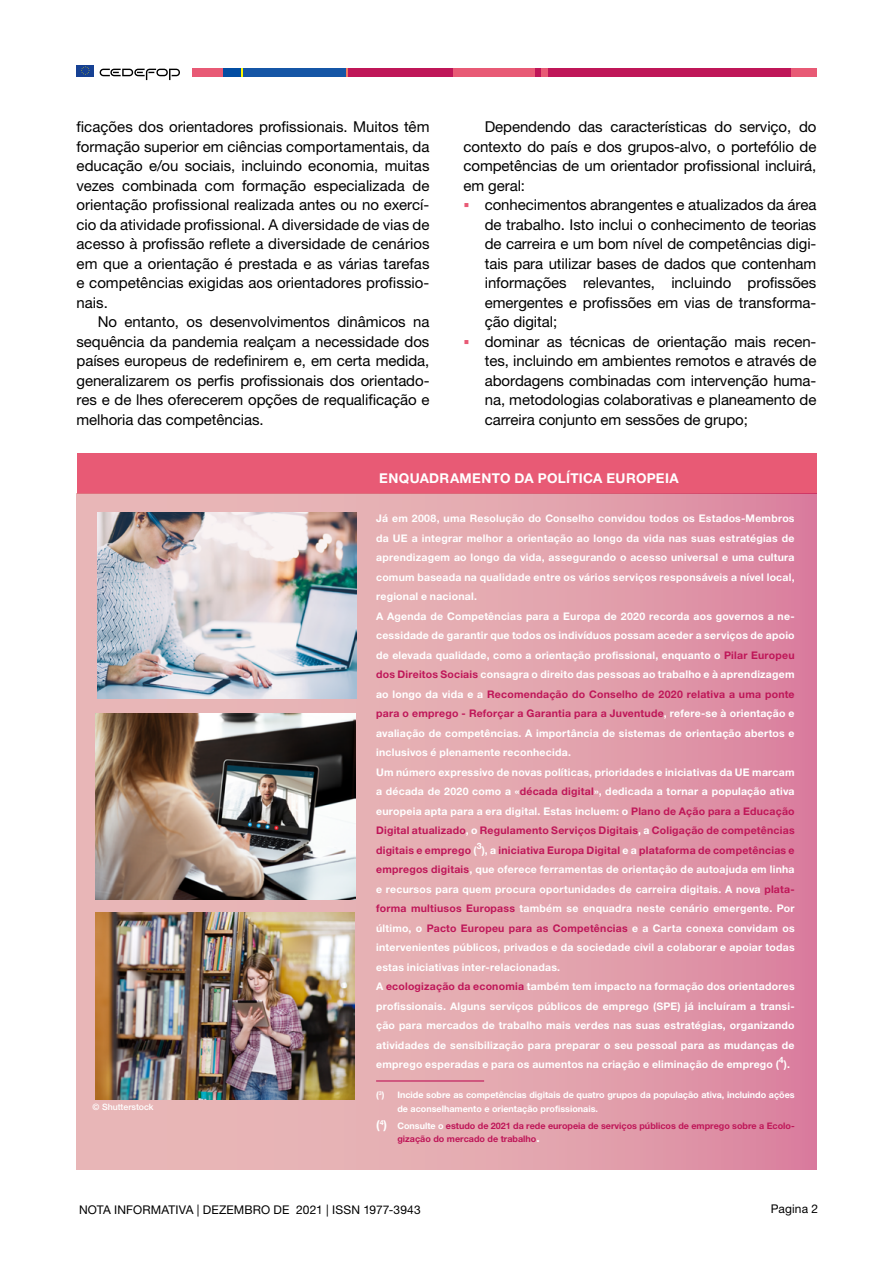
<style>
.page{position:relative;width:893px;height:1263px;background:#fff}
.page>*{position:absolute;margin:0;border:0;box-sizing:border-box;transform-origin:0 0}
.t1{font:15px/19.5px "Helvetica Neue LTW1 G";letter-spacing:-.005em;color:#000;text-align:justify}
.t2{font:700 13.5px "Helvetica Neue LTW1 G";letter-spacing:.025em;color:#fff}
.t3{font:12px "Helvetica Neue LTW1 G";letter-spacing:.01em;color:#000}
.t4{font:700 10.5px/19.5px "Helvetica Neue LTW1 G";letter-spacing:.02em;color:#fff}
.t5{font:700 9px/13.5px "Helvetica Neue LTW1 G";color:#fff}
.t6{font:700 9px/13.5px "Helvetica Neue LTW1 G";color:#bf1658}
.t7{font:500 8.7px "Helvetica Neue LTW1 G";color:#fff}
.t8{font:700 8.7px "Helvetica Neue LTW1 G";color:#fff}
.s1{color:#bf1658}
.s2{font-size:12px;color:#fff}
.s3{color:#fff}
</style>
<div class="page">
<div style="left:77px;top:65px;width:17px;height:11px;background:#164194"></div>
<svg style="left:81px;top:66px;width:9px;height:9px"></svg>
<svg style="left:100px;top:69px;width:80px;height:11px"></svg>
<div style="left:192px;top:68px;width:31px;height:9px;background:#e85a75"></div>
<div style="left:347px;top:68px;width:106px;height:9px;background:#bf1658"></div>
<div style="left:453px;top:68px;width:82px;height:9px;background:#e85a75"></div>
<div style="left:535px;top:68px;width:7px;height:9px;background:#bf1658"></div>
<div style="left:548px;top:68px;width:243px;height:9px;background:#bf1658"></div>
<div style="left:542px;top:68px;width:6px;height:9px;background:#e85a75"></div>
<div style="left:223px;top:68px;width:18px;height:9px;background:#034da2"></div>
<svg style="left:241px;top:68px;width:2px;height:9px"></svg>
<svg style="left:345px;top:68px;width:2px;height:9px"></svg>
<div style="left:243px;top:68px;width:102px;height:9px;background:#1556a6"></div>
<div style="left:791px;top:68px;width:26px;height:9px;background:#e85a75"></div>
<div style="left:77px;top:453px;width:739px;height:41px;background:#e85a75"></div>
<svg style="left:77px;top:493px;width:739px;height:676px;background:#e19fac"></svg>
<hr style="left:376px;top:1080px;width:108px;height:1px;background:#bf1658">
<img style="left:96px;top:713px;width:259px;height:186px">
<img style="left:96px;top:913px;width:259px;height:186px">
<img style="left:97px;top:513px;width:259px;height:185px">
<p class="t1" style="left:77px;top:117px;width:354px">ficações dos orientadores profissionais. Muitos têm formação superior em ciências comportamentais, da educação e/ou sociais, incluindo economia, muitas vezes combinada com formação especializada de orientação profissional realizada antes ou no exercí&shy;cio da atividade profissional. A diversidade de vias de acesso à profissão reflete a diversidade de cenários em que a orientação é prestada e as várias tarefas e competências exigidas aos orientadores profissio&shy;nais.</p>
<p class="t1" style="left:77px;top:312px;width:354px;text-indent:21px">No entanto, os desenvolvimentos dinâmicos na sequência da pandemia realçam a necessidade dos países europeus de redefinirem e, em certa medida, generalizarem os perfis profissionais dos orientado&shy;res e de lhes oferecerem opções de requalificação e melhoria das competências.</p>
<h1 class="t1" style="left:463px;top:117px;width:354px;text-indent:21px">Dependendo das características do serviço, do contexto do país e dos grupos-alvo, o portefólio de competências de um orientador profissional incluirá, em geral:</h1>
<p class="t1" style="left:485px;top:195px;width:333px;text-align:left">conhecimentos abrangentes e atualizados da área de trabalho. Isto inclui o conhecimento de teorias de carreira e um bom nível de competências digi&shy;tais para utilizar bases de dados que contenham informações relevantes, incluindo profissões emergentes e profissões em vias de transforma&shy;ção digital;<br>dominar as técnicas de orientação mais recen&shy;tes, incluindo em ambientes remotos e através de abordagens combinadas com intervenção huma&shy;na, metodologias colaborativas e planeamento de carreira conjunto em sessões de grupo;</p>
<p class="t7" style="left:93px;top:1102px;width:63px">© Shutterstock</p>
<p class="t2" style="left:379px;top:470px;width:301px">ENQUADRAMENTO DA POLÍTICA EUROPEIA</p>
<p class="t4" style="left:376px;top:508px;width:420px">Já em 2008, uma Resolução do Conselho convidou todos os Estados-Membros da UE a integrar melhor a orientação ao longo da vida nas suas estratégias de aprendizagem ao longo da vida, assegurando o acesso universal e uma cultura comum baseada na qualidade entre os vários serviços responsáveis a nível local, regional e nacional.<br>A Agenda de Competências para a Europa de 2020 recorda aos governos a ne&shy;cessidade de garantir que todos os indivíduos possam aceder a serviços de apoio de elevada qualidade, como a orientação profissional, enquanto o <span class="s1">Pilar Europeu dos Direitos Sociais</span> consagra o direito das pessoas ao trabalho e à aprendizagem ao longo da vida e a <span class="s1">Recomendação do Conselho de 2020 relativa a uma ponte para o emprego - Reforçar a Garantia para a Juventude</span>, refere-se à orientação e avaliação de competências. A importância de sistemas de orientação abertos e inclusivos é plenamente reconhecida.<br>Um número expressivo de novas políticas, prioridades e iniciativas da UE marcam a década de 2020 como a «<span class="s1">década digital</span>», dedicada a tornar a população ativa europeia apta para a era digital. Estas incluem: o <span class="s1">Plano de Ação para a Educação Digital atualizado</span>, o <span class="s1">Regulamento Serviços Digitais</span>, a <span class="s1">Coligação de competências digitais e emprego</span> (</p>
<p class="t8" style="left:477px;top:840px;width:6px">3</p>
<p class="t4" style="left:376px;top:840px;width:420px;text-indent:106px">), a <span class="s1">iniciativa Europa Digital</span> e a <span class="s1">plataforma de competências e empregos digitais</span>, que oferece ferramentas de orientação de autoajuda em linha e recursos para quem procura oportunidades de carreira digitais. A nova <span class="s1">plata&shy;forma multiusos Europass</span> também se enquadra neste cenário emergente. Por último, o <span class="s1">Pacto Europeu para as Competências</span> e a Carta conexa convidam os intervenientes públicos, privados e da sociedade civil a colaborar e apoiar todas estas iniciativas inter-relacionadas.<br>A <span class="s1">ecologização da economia</span> também tem impacto na formação dos orientadores profissionais. Alguns serviços públicos de emprego (SPE) já incluíram a transi&shy;ção para mercados de trabalho mais verdes nas suas estratégias, organizando atividades de sensibilização para preparar o seu pessoal para as mudanças de emprego esperadas e para os aumentos na criação e eliminação de emprego (</p>
<p class="t8" style="left:779px;top:1055px;width:6px">4</p>
<p class="t4" style="left:784px;top:1054px;width:8px">).</p>
<p class="t5" style="left:397px;top:1088px;width:399px;text-indent:-21px">(<sup>3</sup>) Incide sobre as competências digitais de quatro grupos da população ativa, incluindo ações de aconselhamento e orientação profissionais.</p>
<p class="t6" style="left:397px;top:1118px;width:399px;text-indent:-21px"><span class="s2">(</span><sup>4</sup><span class="s2">)</span> <span class="s3">Consulte o</span> estudo de 2021 da rede europeia de serviços públicos de emprego sobre a Ecolo&shy;gização do mercado de trabalho<span class="s2">.</span></p>
<p class="t3" style="left:79px;top:1202px;width:343px">NOTA INFORMATIVA | DEZEMBRO DE 2021 | ISSN 1977-3943</p>
<p class="t3" style="left:771px;top:1202px;width:49px">Pagina 2</p>
</div>
